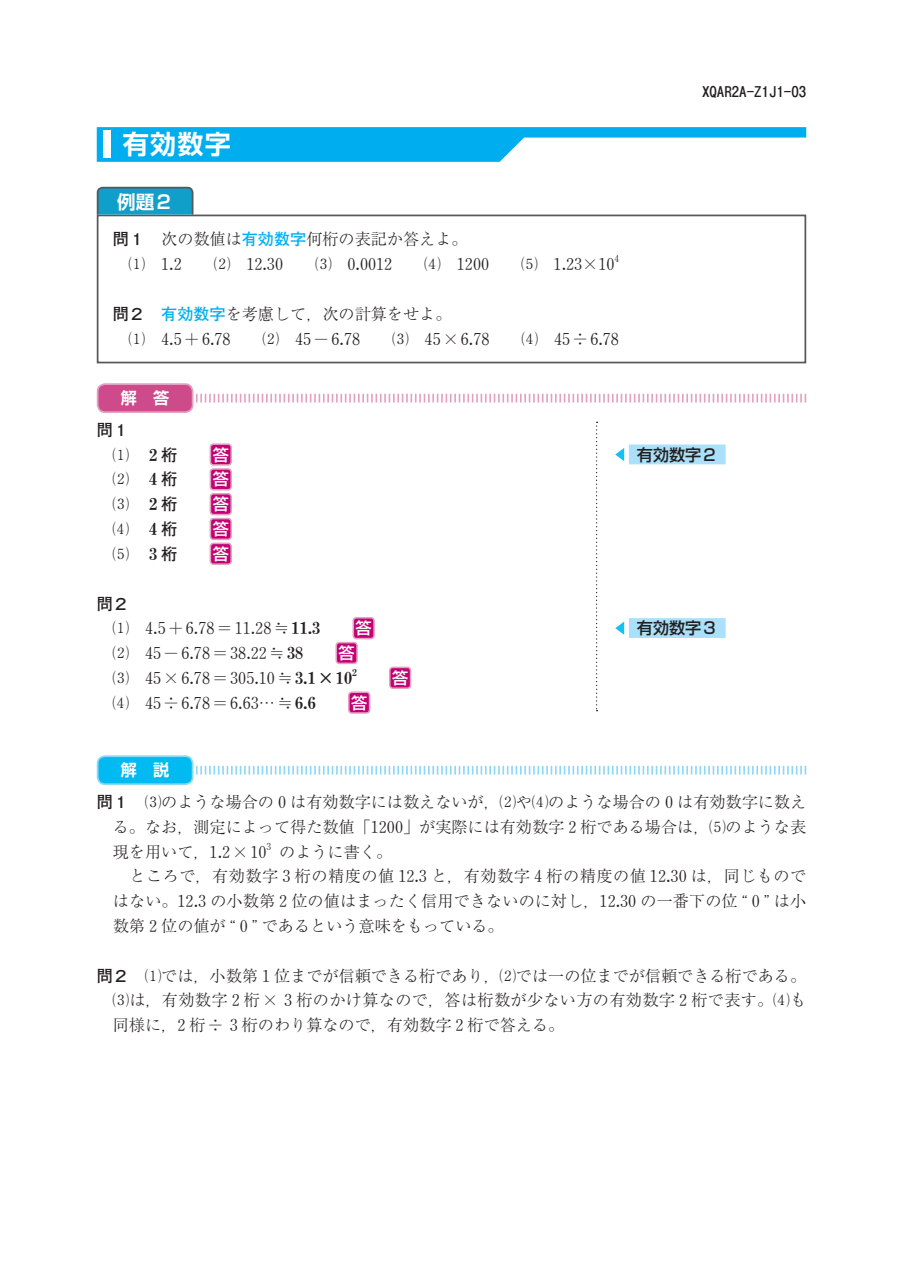
<style>
.page{position:relative;width:903px;height:1275px;background:#fff}
.page>*{position:absolute;margin:0;border:0;box-sizing:border-box;transform-origin:0 0}
.t1{font:700 26.07px "Shin Go Pr 6 De";color:#fff}
.t2{font:700 18.55px "Shin Go Pr 6 De";color:#fff}
.本文基本_13Q20H{font:300 16.1px/24.8px "Ryumin Pr 6";color:#231f20;text-align:justify}
.本文基本_13Q20H-2{font:16.1px "Zkai Num Lignt";color:#231f20}
.本文基本_13Q20H-3{font:700 16.1px "Zkai Num";color:#231f20}
.t3{font:500 16.1px "Shin Go Pr 6";color:#231f20}
.t4{font:500 16.1px "Shin Go Pr 6";color:#fff}
.t5{font:700 16.1px "Shin Go Pr 6 De";color:#fff}
.本文基本_13Q20H-4{font:700 16.1px "Futo Go B101 Pr 6";color:#231f20}
.t6{font:700 14.88px "Futo Go B101 Pr 6";color:#231f20}
.本文基本_13Q20H-5{font:9.45px "Zkai Num Lignt";color:#231f20}
.本文基本_13Q20H-6{font:700 9.45px "Zkai Num";color:#231f20}
.s1{font-family:"Futo Go B101 Pr 6";font-weight:700}
.s2{font-family:"Futo Go B101 Pr 6";font-weight:700;color:#00aeef}
.s3{font-family:"Zkai Num Lignt";font-weight:400}
.s4{font-family:"Ryumin Pr 6";font-weight:300}
.s5{font-family:"Futo Go B101 Pr 6"}
.s6{font-family:"Zkai Num";font-weight:700}
</style>
<div class="page">
<svg style="left:97px;top:127px;width:709px;height:35px"></svg>
<div style="left:104px;top:131px;width:7px;height:27px;background:#fff"></div>
<div style="left:97px;top:215px;width:709px;height:148px;border:2px solid #57585a"></div>
<svg style="left:96px;top:186px;width:98px;height:30px;background:#259abd"></svg>
<svg style="left:196px;top:394px;width:610px;height:8px"></svg>
<div style="left:98px;top:384px;width:95px;height:28px;background:#cd4a8b;border-radius:7px"></div>
<div style="left:97px;top:383px;width:96px;height:30px;border:2px solid #e3a1c0;border-radius:7px"></div>
<svg style="left:196px;top:766px;width:610px;height:9px"></svg>
<div style="left:98px;top:756px;width:95px;height:28px;background:#00baf1;border-radius:7px"></div>
<div style="left:97px;top:755px;width:96px;height:30px;border:2px solid #8dd7f7;border-radius:7px"></div>
<svg style="left:615px;top:448px;width:9px;height:13px"></svg>
<div style="left:629px;top:444px;width:96px;height:20px;background:#aae0f9"></div>
<div style="left:210px;top:444px;width:21px;height:21px;background:#c30175;border-radius:3px"></div>
<div style="left:210px;top:443px;width:22px;height:23px;border:2px solid #e3a1c0;border-radius:3px"></div>
<div style="left:210px;top:469px;width:21px;height:21px;background:#c30175;border-radius:3px"></div>
<div style="left:210px;top:468px;width:22px;height:22px;border:2px solid #e3a1c0;border-radius:3px"></div>
<div style="left:210px;top:494px;width:21px;height:21px;background:#c30175;border-radius:3px"></div>
<div style="left:210px;top:493px;width:22px;height:22px;border:2px solid #e3a1c0;border-radius:3px"></div>
<div style="left:210px;top:519px;width:21px;height:20px;background:#c30175;border-radius:3px"></div>
<div style="left:210px;top:518px;width:22px;height:22px;border:2px solid #e3a1c0;border-radius:3px"></div>
<div style="left:210px;top:543px;width:21px;height:21px;background:#c30175;border-radius:3px"></div>
<div style="left:210px;top:543px;width:22px;height:22px;border:2px solid #e3a1c0;border-radius:3px"></div>
<svg style="left:615px;top:621px;width:9px;height:14px"></svg>
<div style="left:629px;top:618px;width:96px;height:20px;background:#aae0f9"></div>
<div style="left:353px;top:618px;width:21px;height:21px;background:#c30175;border-radius:3px"></div>
<div style="left:352px;top:617px;width:23px;height:22px;border:2px solid #e3a1c0;border-radius:3px"></div>
<div style="left:336px;top:643px;width:21px;height:20px;background:#c30175;border-radius:3px"></div>
<div style="left:335px;top:642px;width:23px;height:22px;border:2px solid #e3a1c0;border-radius:3px"></div>
<div style="left:390px;top:667px;width:20px;height:21px;background:#c30175;border-radius:3px"></div>
<div style="left:389px;top:667px;width:22px;height:22px;border:2px solid #e3a1c0;border-radius:3px"></div>
<div style="left:349px;top:692px;width:21px;height:21px;background:#c30175;border-radius:3px"></div>
<div style="left:348px;top:691px;width:22px;height:23px;border:2px solid #e3a1c0;border-radius:3px"></div>
<svg style="left:596px;top:422px;width:2px;height:289px"></svg>
<p class="t1" style="left:123px;top:123px;width:110px">有効数字</p>
<p class="t2" style="left:117px;top:186px;width:57px">例題２</p>
<p class="本文基本_13Q20H" style="left:129px;top:226px;width:340px;text-indent:-16px"><span class="s1">問１</span> 次の数値は<span class="s2">有効数字</span>何桁の表記か答えよ。<br>⑴ <span class="s3">1.2</span></p>
<p class="本文基本_13Q20H-2" style="left:214px;top:256px;width:70px"><span class="s4">⑵</span> 12.30</p>
<p class="本文基本_13Q20H-2" style="left:315px;top:256px;width:79px"><span class="s4">⑶</span> 0.0012</p>
<p class="本文基本_13Q20H-2" style="left:425px;top:256px;width:66px"><span class="s4">⑷</span> 1200</p>
<p class="本文基本_13Q20H-2" style="left:521px;top:256px;width:95px"><span class="s4">⑸</span> 1.23*10</p>
<p class="本文基本_13Q20H-5" style="left:614px;top:254px;width:6px">4</p>
<p class="本文基本_13Q20H" style="left:129px;top:300px;width:324px;text-indent:-16px"><span class="s1">問２</span> <span class="s2">有効数字</span>を考慮して，次の計算をせよ。<br>⑴ <span class="s3">4.5+6.78</span></p>
<p class="本文基本_13Q20H-2" style="left:263px;top:330px;width:99px"><span class="s4">⑵</span> 45-6.78</p>
<p class="本文基本_13Q20H-2" style="left:392px;top:330px;width:99px"><span class="s4">⑶</span> 45*6.78</p>
<p class="本文基本_13Q20H-2" style="left:522px;top:330px;width:99px"><span class="s4">⑷</span> 45÷6.78</p>
<p class="t6" style="left:702px;top:80px;width:106px">XQAR2A-Z1J1-03</p>
<p class="t5" style="left:121px;top:385px;width:50px">解　答</p>
<p class="本文基本_13Q20H-4" style="left:97px;top:417px;width:34px">問１</p>
<p class="本文基本_13Q20H" style="left:113px;top:441px;width:18px">⑴</p>
<p class="本文基本_13Q20H-3" style="left:149px;top:446px;width:30px">2<span class="s5">桁</span></p>
<p class="本文基本_13Q20H" style="left:113px;top:466px;width:18px">⑵</p>
<p class="本文基本_13Q20H-3" style="left:149px;top:471px;width:30px">4<span class="s5">桁</span></p>
<p class="本文基本_13Q20H" style="left:113px;top:491px;width:18px">⑶</p>
<p class="本文基本_13Q20H-3" style="left:149px;top:496px;width:30px">2<span class="s5">桁</span></p>
<p class="本文基本_13Q20H" style="left:113px;top:516px;width:18px">⑷</p>
<p class="本文基本_13Q20H-3" style="left:149px;top:521px;width:30px">4<span class="s5">桁</span></p>
<p class="本文基本_13Q20H" style="left:113px;top:540px;width:18px">⑸</p>
<p class="本文基本_13Q20H-3" style="left:149px;top:545px;width:30px">3<span class="s5">桁</span></p>
<p class="本文基本_13Q20H-4" style="left:97px;top:590px;width:34px">問２</p>
<p class="本文基本_13Q20H-2" style="left:113px;top:620px;width:209px"><span class="s4">⑴</span> 4.5+6.78=11.28–<span class="s6">11.3</span></p>
<p class="本文基本_13Q20H-2" style="left:113px;top:645px;width:192px"><span class="s4">⑵</span> 45-6.78=38.22–<span class="s6">38</span></p>
<p class="本文基本_13Q20H-2" style="left:113px;top:670px;width:241px"><span class="s4">⑶</span> 45*6.78=305.10–<span class="s6">3.1*10</span></p>
<p class="本文基本_13Q20H-6" style="left:352px;top:667px;width:6px">2</p>
<p class="本文基本_13Q20H-2" style="left:113px;top:694px;width:204px"><span class="s4">⑷</span> 45÷6.78=6.63<span class="s4">…</span>–<span class="s6">6.6</span></p>
<p class="t4" style="left:213px;top:441px;width:18px">答</p>
<p class="t3" style="left:637px;top:441px;width:82px">有効数字２</p>
<p class="t4" style="left:213px;top:466px;width:18px">答</p>
<p class="t4" style="left:213px;top:491px;width:18px">答</p>
<p class="t4" style="left:213px;top:516px;width:18px">答</p>
<p class="t4" style="left:213px;top:541px;width:18px">答</p>
<p class="t4" style="left:356px;top:615px;width:18px">答</p>
<p class="t3" style="left:637px;top:615px;width:82px">有効数字３</p>
<p class="t4" style="left:339px;top:640px;width:18px">答</p>
<p class="t4" style="left:392px;top:665px;width:18px">答</p>
<p class="t4" style="left:351px;top:689px;width:18px">答</p>
<p class="t5" style="left:121px;top:757px;width:50px">解　説</p>
<p class="本文基本_13Q20H" style="left:113px;top:788px;width:695px;text-indent:-16px"><span class="s1">問１</span> ⑶のような場合の <span class="s3">0</span> は有効数字には数えないが，⑵や⑷のような場合の <span class="s3">0</span> は有効数字に数える。なお，測定によって得た数値「<span class="s3">1200</span>」が実際には有効数字 <span class="s3">2</span> 桁である場合は，⑸のような表現を用いて，<span class="s3">1.2*10</span></p>
<p class="本文基本_13Q20H-5" style="left:266px;top:841px;width:6px">3</p>
<p class="本文基本_13Q20H" style="left:279px;top:838px;width:114px">のように書く。</p>
<p class="本文基本_13Q20H" style="left:113px;top:863px;width:695px;text-indent:17px">ところで，有効数字 <span class="s3">3</span> 桁の精度の値 <span class="s3">12.3</span> と，有効数字 <span class="s3">4</span> 桁の精度の値 <span class="s3">12.30</span> は，同じものではない。<span class="s3">12.3</span> の小数第 <span class="s3">2</span> 位の値はまったく信用できないのに対し，<span class="s3">12.30</span> の一番下の位 “ <span class="s3">0</span> ” は小数第 <span class="s3">2</span> 位の値が “ <span class="s3">0</span> ” であるという意味をもっている。</p>
<p class="本文基本_13Q20H" style="left:113px;top:962px;width:695px;text-indent:-16px"><span class="s1">問２</span> ⑴では，小数第 <span class="s3">1</span> 位までが信頼できる桁であり，⑵では一の位までが信頼できる桁である。⑶は，有効数字 <span class="s3">2</span> 桁<span class="s3">* 3</span> 桁のかけ算なので，答は桁数が少ない方の有効数字 <span class="s3">2</span> 桁で表す。⑷も同様に，<span class="s3">2</span> 桁<span class="s3">÷ 3</span> 桁のわり算なので，有効数字 <span class="s3">2</span> 桁で答える。</p>
</div>
